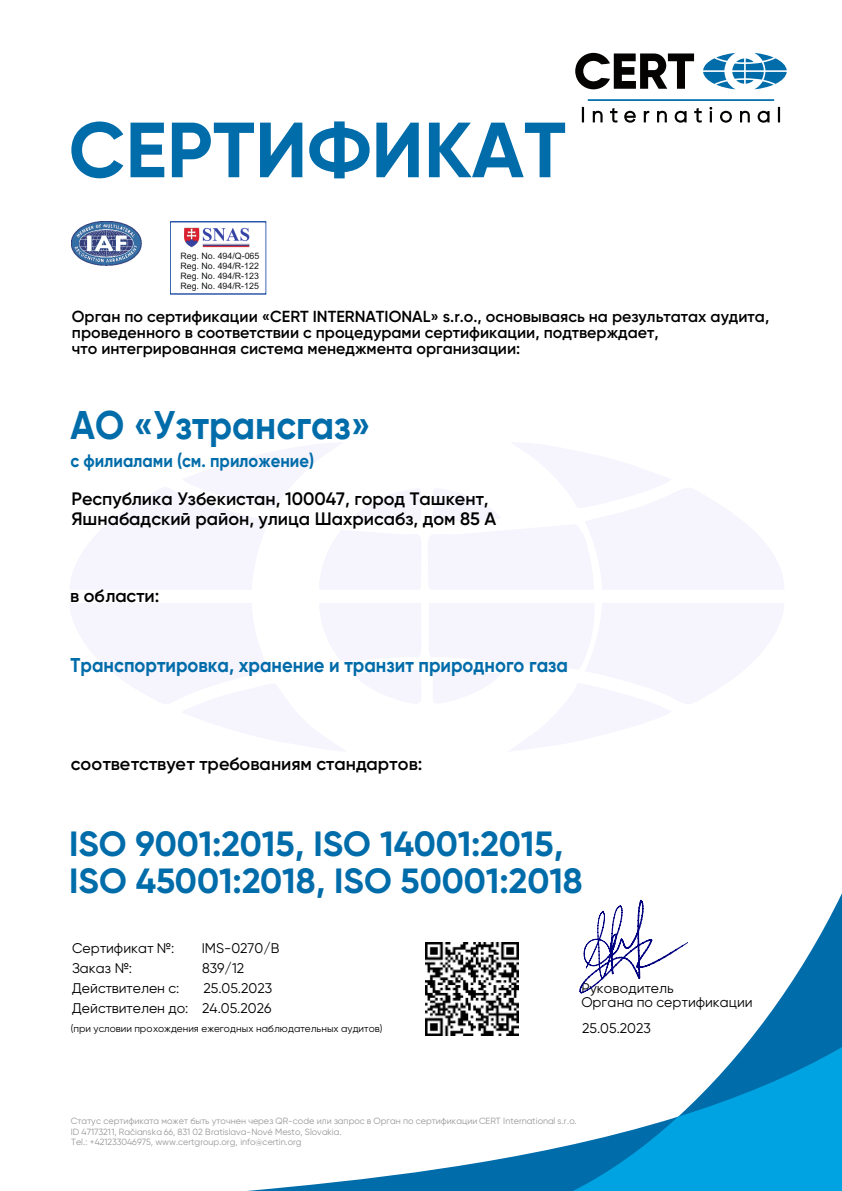
<style>
.page{position:relative;width:842px;height:1191px;background:#fff}
.page>*{position:absolute;margin:0;border:0;box-sizing:border-box;transform-origin:0 0}
.t1{font:700 78px "Gilroy";color:#006ca9}
.t2{font:700 40px "Gilroy";color:#006ca9;scale:.92 1}
.t3{font:700 35px "Gilroy";color:#006ca9}
.t4{font:700 20px "Gilroy";color:#006ca9;scale:.92 1}
.t5{font:600 18px/20px "Gilroy";color:#000}
.t6{font:700 18px "Gilroy";color:#006ca9;scale:.92 1}
.t7{font:600 16px/16px "Gilroy";color:#000}
.t8{font:14px/14.3px "Gilroy";color:#000}
.t9{font:10px "Gilroy";color:#000}
.t10{font:9px/10.4px "Gilroy";color:#989898}
.t11{font:8.8px/9.9px "Arial";color:#151616;text-align:justify}
</style>
<div class="page">
<svg style="left:70px;top:603px;width:714px;height:148px"></svg>
<svg style="left:70px;top:443px;width:714px;height:146px"></svg>
<svg style="left:580px;top:893px;width:262px;height:154px"></svg>
<svg style="left:247px;top:1144px;width:326px;height:47px"></svg>
<svg style="left:573px;top:1047px;width:269px;height:144px"></svg>
<svg style="left:575px;top:53px;width:212px;height:70px"></svg>
<img style="left:72px;top:222px;width:70px;height:43px">
<img style="left:185px;top:227px;width:64px;height:21px">
<img style="left:425px;top:942px;width:93px;height:93px">
<svg style="left:579px;top:900px;width:109px;height:93px"></svg>
<h1 class="t1" style="left:69px;top:115px;width:499px">СЕРТИФИКАТ</h1>
<p class="t11" style="left:180px;top:252px;width:80px">Reg. No. 494/Q-065<br>Reg. No. 494/R-122<br>Reg. No. 494/R-123<br>Reg. No. 494/R-125</p>
<h3 class="t7" style="left:72px;top:309px;width:699px">Орган по сертификации «CERT INTERNATIONAL» s.r.o., основываясь на результатах аудита, проведенного в соответствии с процедурами сертификации, подтверждает,<br>что интегрированная система менеджмента организации:</h3>
<h2 class="t2" style="left:71px;top:407px;width:328px">АО «Узтрансгаз»</h2>
<h3 class="t6" style="left:71px;top:452px;width:266px">с филиалами (см. приложение)</h3>
<h3 class="t5" style="left:71px;top:489px;width:426px">Республика Узбекистан, 100047, город Ташкент,<br>Яшнабадский район, улица Шахрисабз, дом 85 А</h3>
<h3 class="t5" style="left:70px;top:586px;width:91px">в области:</h3>
<h3 class="t4" style="left:71px;top:655px;width:542px">Транспортировка, хранение и транзит природного газа</h3>
<h3 class="t5" style="left:71px;top:755px;width:353px">соответствует требованиям стандартов:</h3>
<h3 class="t3" style="left:69px;top:828px;width:496px">ISO 9001:2015, ISO 14001:2015,</h3>
<h3 class="t3" style="left:69px;top:864px;width:515px">ISO 45001:2018, ISO 50001:2018</h3>
<h3 class="t8" style="left:72px;top:941px;width:104px">Сертификат №:</h3>
<h3 class="t8" style="left:202px;top:941px;width:79px">IMS-0270/B</h3>
<h3 class="t8" style="left:72px;top:961px;width:62px">Заказ №:</h3>
<h3 class="t8" style="left:202px;top:961px;width:44px">839/12</h3>
<h3 class="t8" style="left:72px;top:981px;width:109px">Действителен с:</h3>
<h3 class="t8" style="left:72px;top:978px;width:202px;line-height:20px;text-align:right">25.05.2023<br>Действителен до: 24.05.2026</h3>
<h3 class="t8" style="left:581px;top:981px;width:173px">Руководитель<br>Органа по сертификации</h3>
<p class="t9" style="left:71px;top:1023px;width:313px">(при условии прохождения ежегодных наблюдательных аудитов)</p>
<h3 class="t8" style="left:582px;top:1022px;width:70px">25.05.2023</h3>
<p class="t10" style="left:71px;top:1116px;width:507px">Статус сертификата может быть уточнен через QR-code или запрос в Орган по сертификации CERT International s.r.o.<br>ID 47173211, Račianska 66, 831 02 Bratislava-Nové Mesto, Slovakia.<br>Tel.: +421233046975, www.certgroup.org, info@certin.org</p>
</div>
